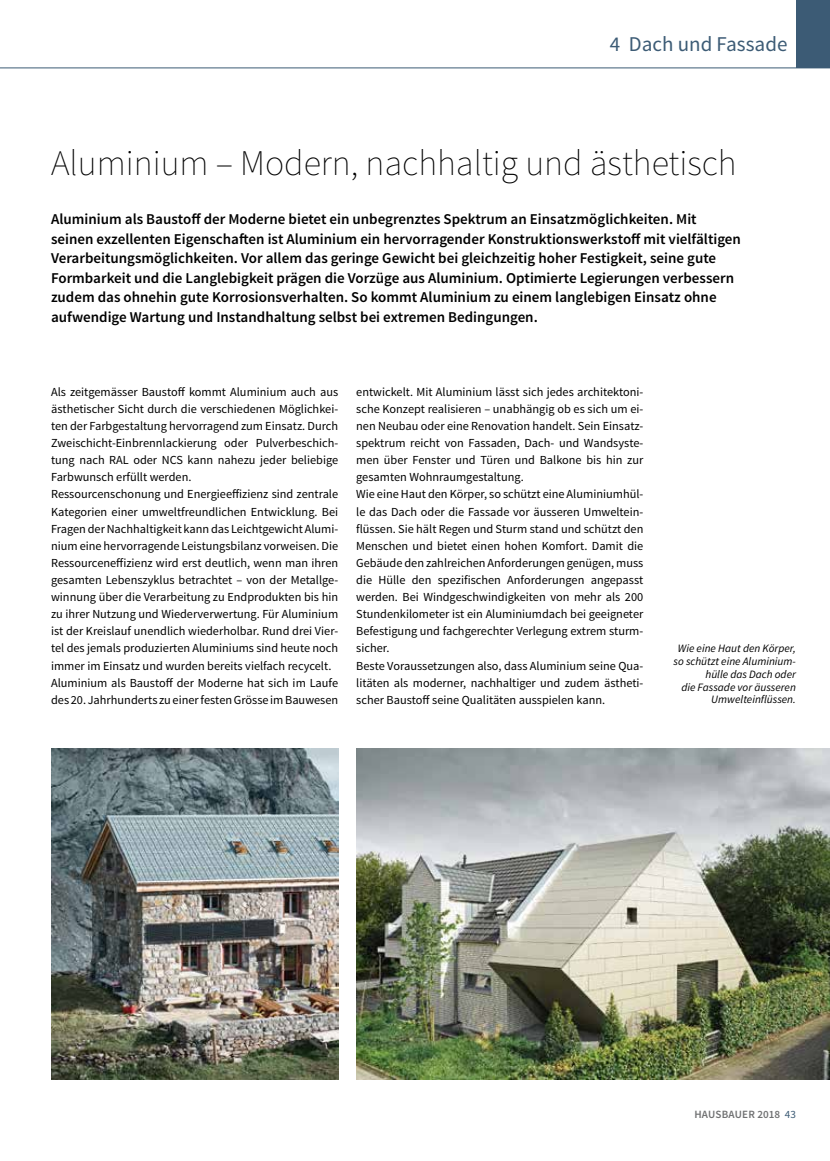
<style>
.page{position:relative;width:830px;height:1161px;background:#fff}
.page>*{position:absolute;margin:0;border:0;box-sizing:border-box;transform-origin:0 0}
.t1{font:200 36px "Source Sans Pro";color:#000}
.t2{font:21px "Source Sans Pro";color:#3c5b75}
.t3{font:600 15px/19.5px "Source Sans Pro";color:#000}
.t4{font:12.3px/17.1px "Source Sans Pro";color:#000}
.t5{font:italic 11.25px/12.8px "Source Sans Pro";color:#000;text-align:right}
.t6{font:600 11.1px "Source Sans Pro";letter-spacing:.01em;color:#707172}
.s1{font-weight:400;color:#3c5b75}
</style>
<div class="page">
<div style="left:795px;top:0;width:34px;height:68px;background:#3c5b75"></div>
<hr style="left:0;top:68px;width:829px;height:1px;background:#3c5b75">
<img style="left:356px;top:748px;width:473px;height:332px">
<img style="left:51px;top:748px;width:287px;height:332px">
<h2 class="t2" style="left:609px;top:31px;width:179px">4 Dach und Fassade</h2>
<h1 class="t1" style="left:51px;top:141px;width:686px">Aluminium – Modern, nachhaltig und ästhetisch</h1>
<p class="t3" style="left:51px;top:210px;width:691px">Aluminium als Baustoff der Moderne bietet ein unbegrenztes Spektrum an Einsatzmöglichkeiten. Mit seinen exzellenten Eigenschaften ist Aluminium ein hervorragender Konstruktionswerkstoff mit vielfältigen Verarbeitungsmöglichkeiten. Vor allem das geringe Gewicht bei gleichzeitig hoher Festigkeit, seine gute Formbarkeit und die Langlebigkeit prägen die Vorzüge aus Aluminium. Optimierte Legierungen verbessern zudem das ohnehin gute Korrosionsverhalten. So kommt Aluminium zu einem langlebigen Einsatz ohne aufwendige Wartung und Instandhaltung selbst bei extremen Bedingungen.</p>
<p class="t4" style="left:51px;top:383px;width:288px">Als zeitgemässer Baustoff kommt Aluminium auch aus ästhetischer Sicht durch die verschiedenen Möglichkei&shy;ten der Farbgestaltung hervorragend zum Einsatz. Durch Zweischicht-Einbrennlackierung oder Pulverbeschich&shy;tung nach RAL oder NCS kann nahezu jeder beliebige Farbwunsch erfüllt werden.<br>Ressourcenschonung und Energieeffizienz sind zentrale Kategorien einer umweltfreundlichen Entwicklung. Bei Fragen der Nachhaltigkeit kann das Leichtgewicht Alumi&shy;nium eine hervorragende Leistungsbilanz vorweisen. Die Ressourceneffizienz wird erst deutlich, wenn man ihren gesamten Lebenszyklus betrachtet – von der Metallge&shy;winnung über die Verarbeitung zu Endprodukten bis hin zu ihrer Nutzung und Wiederverwertung. Für Aluminium ist der Kreislauf unendlich wiederholbar. Rund drei Vier&shy;tel des jemals produzierten Aluminiums sind heute noch immer im Einsatz und wurden bereits vielfach recycelt.<br>Aluminium als Baustoff der Moderne hat sich im Laufe des 20. Jahrhunderts zu einer festen Grösse im Bauwesen</p>
<p class="t4" style="left:356px;top:383px;width:288px">entwickelt. Mit Aluminium lässt sich jedes architektoni&shy;sche Konzept realisieren – unabhängig ob es sich um ei&shy;nen Neubau oder eine Renovation handelt. Sein Einsatz&shy;spektrum reicht von Fassaden, Dach- und Wandsyste&shy;men über Fenster und Türen und Balkone bis hin zur gesamten Wohnraumgestaltung.<br>Wie eine Haut den Körper, so schützt eine Aluminiumhül&shy;le das Dach oder die Fassade vor äusseren Umweltein&shy;flüssen. Sie hält Regen und Sturm stand und schützt den Menschen und bietet einen hohen Komfort. Damit die Gebäude den zahlreichen Anforderungen genügen, muss die Hülle den spezifischen Anforderungen angepasst werden. Bei Windgeschwindigkeiten von mehr als 200<br>Stundenkilometer ist ein Aluminiumdach bei geeigneter Befestigung und fachgerechter Verlegung extrem sturm&shy;sicher.<br>Beste Voraussetzungen also, dass Aluminium seine Qua&shy;litäten als moderner, nachhaltiger und zudem ästheti&shy;scher Baustoff seine Qualitäten ausspielen kann.</p>
<p class="t5" style="left:673px;top:642px;width:124px">Wie eine Haut den Körper, so schützt eine Aluminium&shy;hülle das Dach oder<br>die Fassade vor äusseren<br>Umwelteinflüssen.</p>
<p class="t6" style="left:694px;top:1108px;width:103px">HAUSBAUER 2018 <span class="s1">43</span></p>
</div>
